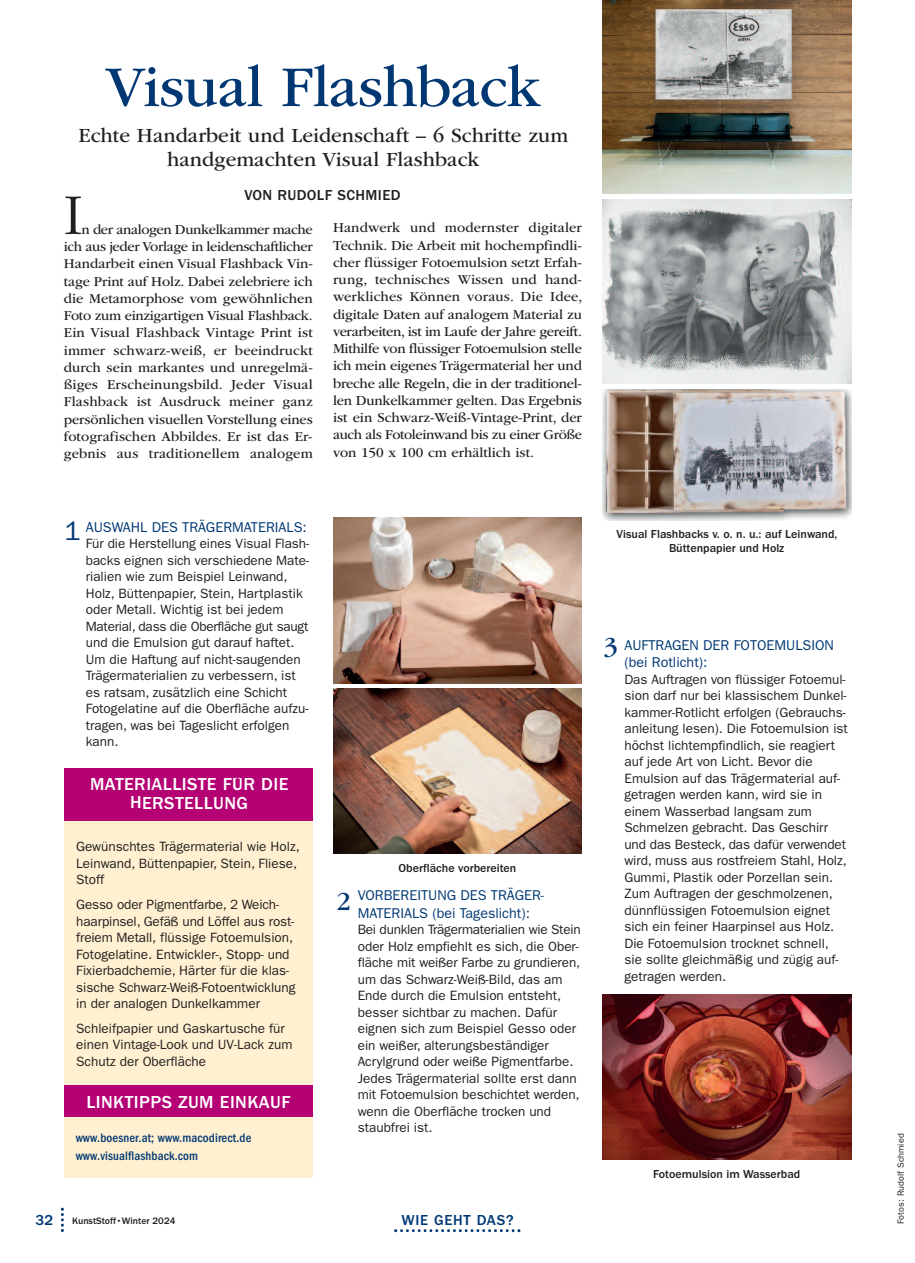
<style>
.page{position:relative;width:915px;height:1263px;background:#fff}
.page>*{position:absolute;margin:0;border:0;box-sizing:border-box;transform-origin:0 0}
.t1{font:60px "ITC Garamond Std";letter-spacing:-.015em;color:#013874}
.t2{font:300 60px "ITC Garamond Std";color:#231f20}
.t3{font:27px "ITC Garamond Std";color:#013874}
.t4{font:27px "ITC Franklin Gothic Std";color:#013874}
.t5{font:21px/24px "ITC Garamond Std";color:#231f20;text-align:center}
.t6{font:500 18px/18.8px "ITC Franklin Gothic Std";letter-spacing:.025em;color:#fff;text-align:center}
.t7{font:500 15px "ITC Franklin Gothic Std";letter-spacing:.025em;color:#231f20}
.t8{font:500 15px "ITC Franklin Gothic Std";letter-spacing:.05em;color:#013874}
.t9{font:14.25px/17.2px "ITC Garamond Std";letter-spacing:.005em;color:#231f20;text-align:justify}
.t10{font:14.25px/17.2px "ITC Franklin Gothic Std";color:#013874}
.t11{font:13.5px/16.5px "ITC Franklin Gothic Std";color:#231f20}
.t12{font:500 condensed 12.75px/17.2px "ITC Franklin Gothic Std";letter-spacing:.01em;color:#013874}
.t13{font:500 12px/13.5px "ITC Franklin Gothic Std";color:#231f20;text-align:center}
.t14{font:500 9.75px "ITC Franklin Gothic Std";color:#231f20}
.t15{font:9px "ITC Franklin Gothic Std";letter-spacing:.01em;color:#231f20}
.s1{font-family:"Ping Fang TC";font-weight:300}
</style>
<div class="page">
<svg style="left:61px;top:1208px;width:3px;height:24px"></svg>
<svg style="left:394px;top:1229px;width:126px;height:3px"></svg>
<img style="left:333px;top:517px;width:248px;height:166px">
<img style="left:333px;top:688px;width:248px;height:166px">
<img style="left:602px;top:994px;width:248px;height:166px">
<div style="left:64px;top:820px;width:249px;height:358px;background:#fef0d0"></div>
<div style="left:64px;top:768px;width:249px;height:52px;background:#b40174"></div>
<img style="left:602px;top:389px;width:248px;height:131px">
<img style="left:602px;top:200px;width:248px;height:183px">
<img style="left:602px;top:0;width:248px;height:194px">
<div style="left:64px;top:1086px;width:249px;height:31px;background:#b40174"></div>
<h1 class="t1" style="left:106px;top:66px;width:437px">Visual Flashback</h1>
<h3 class="t5" style="left:78px;top:125px;width:491px">Echte Handarbeit und Leidenschaft – 6 Schritte zum handgemachten Visual Flashback</h3>
<p class="t7" style="left:244px;top:190px;width:158px">VON RUDOLF SCHMIED</p>
<h1 class="t2" style="left:64px;top:193px;width:21px">I</h1>
<p class="t9" style="left:333px;top:220px;width:251px">Handwerk und modernster digitaler Technik. Die Arbeit mit hochempfindli&shy;cher flu<span class="s1">̈</span>ssiger Fotoemulsion setzt Erfah&shy;rung, technisches Wissen und hand&shy;werkliches Können voraus. Die Idee, digitale Daten auf analogem Material zu verarbeiten, ist im Laufe der Jahre gereift.<br>Mithilfe von flu<span class="s1">̈</span>ssiger Fotoemulsion stelle ich mein eigenes Trägermaterial her und breche alle Regeln, die in der traditionel&shy;len Dunkelkammer gelten. Das Ergebnis ist ein Schwarz-Weiß-Vintage-Print, der auch als Fotoleinwand bis zu einer Größe von 150 x 100 cm erhältlich ist.</p>
<p class="t9" style="left:64px;top:222px;width:250px;text-indent:18px">n der analogen Dunkelkammer mache ich aus jeder Vorlage in leidenschaftlicher Handarbeit einen Visual Flashback Vin&shy;tage Print auf Holz. Dabei zelebriere ich die Metamorphose vom gewöhnlichen Foto zum einzigartigen Visual Flashback.<br>Ein Visual Flashback Vintage Print ist immer schwarz-weiß, er beeindruckt durch sein markantes und unregelmä&shy;ßiges Erscheinungsbild. Jeder Visual Flashback ist Ausdruck meiner ganz persönlichen visuellen Vorstellung eines fotografischen Abbildes. Er ist das Er&shy;gebnis aus traditionellem analogem</p>
<p class="t10" style="left:86px;top:519px;width:222px">AUSWAHL DES TRÄGERMATERIALS:</p>
<p class="t11" style="left:86px;top:536px;width:225px">Fu<span class="s1">̈</span>r die Herstellung eines Visual Flash&shy;backs eignen sich verschiedene Mate&shy;rialien wie zum Beispiel Leinwand, Holz, Bu<span class="s1">̈</span>ttenpapier, Stein, Hartplastik oder Metall. Wichtig ist bei jedem Material, dass die Oberfläche gut saugt und die Emulsion gut darauf haftet.<br>Um die Haftung auf nicht-saugenden Trägermaterialien zu verbessern, ist es ratsam, zusätzlich eine Schicht Fotogelatine auf die Oberfläche aufzu&shy;tragen, was bei Tageslicht erfolgen kann.</p>
<h2 class="t4" style="left:64px;top:522px;width:18px">1</h2>
<h3 class="t6" style="left:90px;top:776px;width:200px">MATERIALLISTE FU<span class="s1">̈</span>R DIE<br>HERSTELLUNG</h3>
<p class="t11" style="left:76px;top:839px;width:225px">Gewu<span class="s1">̈</span>nschtes Trägermaterial wie Holz,<br>Leinwand, Bu<span class="s1">̈</span>ttenpapier, Stein, Fliese,<br>Stoff</p>
<p class="t11" style="left:76px;top:897px;width:221px">Gesso oder Pigmentfarbe, 2 Weich&shy;haarpinsel, Gefäß und Löffel aus rost&shy;freiem Metall, flu<span class="s1">̈</span>ssige Fotoemulsion, Fotogelatine. Entwickler-, Stopp- und Fixierbadchemie, Härter fu<span class="s1">̈</span>r die klas&shy;sische Schwarz-Weiß-Fotoentwicklung in der analogen Dunkelkammer</p>
<p class="t11" style="left:76px;top:1021px;width:218px">Schleifpapier und Gaskartusche fu<span class="s1">̈</span>r einen Vintage-Look und UV-Lack zum<br>Schutz der Oberfläche</p>
<h3 class="t6" style="left:86px;top:1094px;width:205px">LINKTIPPS ZUM EINKAUF</h3>
<p class="t12" style="left:76px;top:1131px;width:177px">www.boesner.at; www.macodirect.de www.visualflashback.com</p>
<p class="t8" style="left:36px;top:1215px;width:19px">32</p>
<p class="t14" style="left:72px;top:1217px;width:105px">KunstStoff•Winter 2024</p>
<p class="t13" style="left:616px;top:528px;width:222px">Visual Flashbacks v. o. n. u.: auf Leinwand,<br>Büttenpapier und Holz</p>
<h2 class="t3" style="left:336px;top:891px;width:16px">2</h2>
<p class="t13" style="left:398px;top:862px;width:119px">Oberfläche vorbereiten</p>
<p class="t10" style="left:357px;top:888px;width:188px">VORBEREITUNG DES TRÄGER-<br>MATERIALS (bei Tageslicht):</p>
<p class="t11" style="left:357px;top:922px;width:224px">Bei dunklen Trägermaterialien wie Stein oder Holz empfiehlt es sich, die Ober&shy;fläche mit weißer Farbe zu grundieren, um das Schwarz-Weiß-Bild, das am Ende durch die Emulsion entsteht, besser sichtbar zu machen. Dafu<span class="s1">̈</span>r eignen sich zum Beispiel Gesso oder ein weißer, alterungsbeständiger Acrylgrund oder weiße Pigmentfarbe.<br>Jedes Trägermaterial sollte erst dann mit Fotoemulsion beschichtet werden, wenn die Oberfläche trocken und staubfrei ist.</p>
<p class="t8" style="left:401px;top:1215px;width:114px">WIE GEHT DAS?</p>
<h2 class="t3" style="left:603px;top:637px;width:16px">3</h2>
<p class="t10" style="left:624px;top:638px;width:211px">AUFTRAGEN DER FOTOEMULSION (bei Rotlicht):</p>
<p class="t11" style="left:624px;top:672px;width:225px">Das Auftragen von flu<span class="s1">̈</span>ssiger Fotoemul&shy;sion darf nur bei klassischem Dunkel&shy;kammer-Rotlicht erfolgen (Gebrauchs&shy;anleitung lesen). Die Fotoemulsion ist höchst lichtempfindlich, sie reagiert auf jede Art von Licht. Bevor die Emulsion auf das Trägermaterial auf&shy;getragen werden kann, wird sie in einem Wasserbad langsam zum Schmelzen gebracht. Das Geschirr und das Besteck, das dafu<span class="s1">̈</span>r verwendet wird, muss aus rostfreiem Stahl, Holz, Gummi, Plastik oder Porzellan sein.<br>Zum Auftragen der geschmolzenen, du<span class="s1">̈</span>nnflu<span class="s1">̈</span>ssigen Fotoemulsion eignet sich ein feiner Haarpinsel aus Holz.<br>Die Fotoemulsion trocknet schnell, sie sollte gleichmäßig und zu<span class="s1">̈</span>gig auf&shy;getragen werden.</p>
<p class="t13" style="left:652px;top:1168px;width:149px">Fotoemulsion im Wasserbad</p>
<p class="t15" style="left:897px;top:1224px;width:92px;rotate:-90deg">Fotos: Rudolf Schmied</p>
</div>
